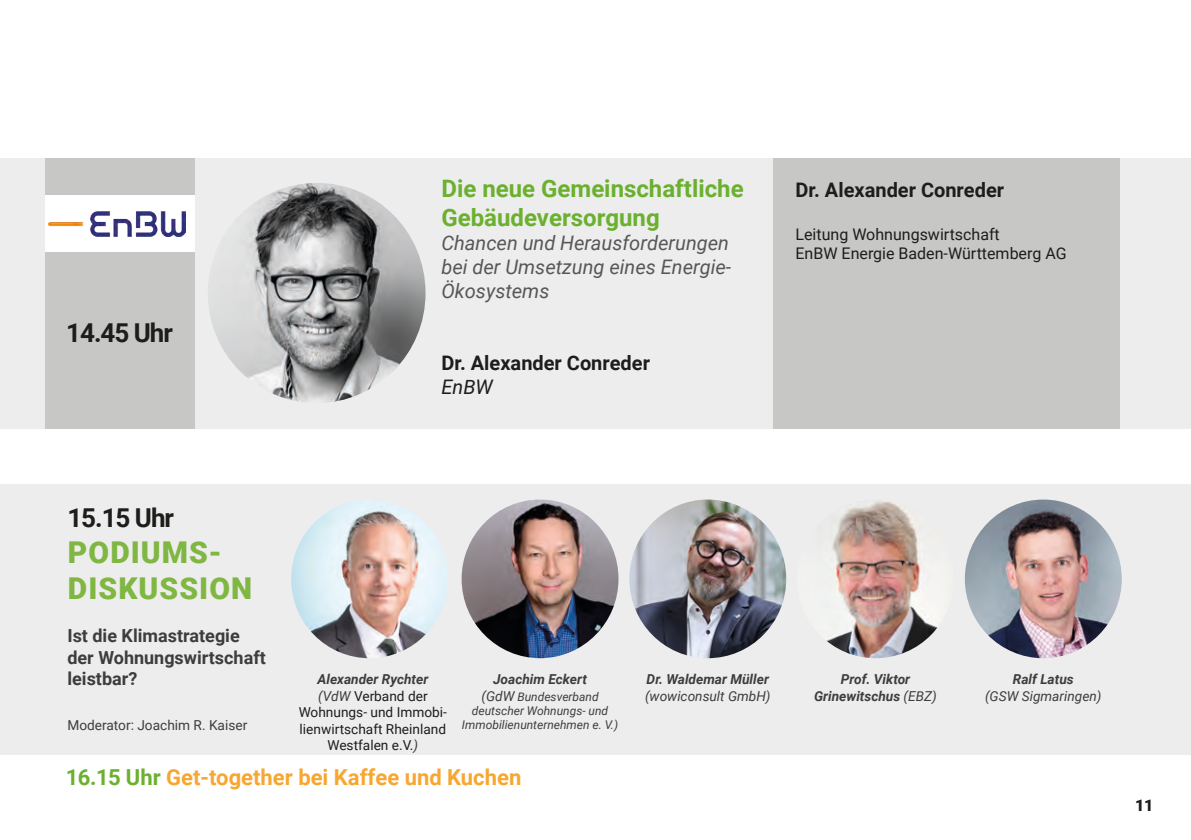
<style>
.page{position:relative;width:1191px;height:840px;background:#fff}
.page>*{position:absolute;margin:0;border:0;box-sizing:border-box;transform-origin:0 0}
.t1{font:900 30px "Roboto";letter-spacing:.035em;color:#7fb742}
.t2{font:700 26px "Roboto";letter-spacing:-.04em;color:#1d1d1b}
.t3{font:700 24px/28.8px "Roboto";color:#6bb02e}
.t4{font:700 22px "Roboto";color:#f7a730}
.t5{font:italic 20px/24px "Roboto";color:#575756}
.t6{font:700 20px "Roboto";color:#1d1d1b}
.t7{font:italic 20px "Roboto";color:#1d1d1b}
.t8{font:700 18px/21.6px "Roboto";color:#3d3d3c}
.t9{font:16px "Roboto";color:#1d1d1b}
.t10{font:900 16px "Roboto";color:#1d1d1b}
.t11{font:italic 700 13.6px/16.4px "Roboto";color:#3d3d3c}
.t12{font:13.6px/16.4px "Roboto";color:#1d1d1b;text-align:center}
.t13{font:13.6px "Roboto";color:#3d3d3c}
.t14{font:italic 13.6px "Roboto";color:#3d3d3c}
.t15{font:italic 12px "Roboto";color:#3d3d3c}
.s1{font-style:italic;color:#3d3d3c}
.s2{color:#6bb02e}
.s3{font-size:13.6px}
.s4{font-weight:400}
</style>
<div class="page">
<div style="left:0;top:158px;width:1191px;height:270px;background:#ededed"></div>
<div style="left:0;top:484px;width:1191px;height:270px;background:#ededed"></div>
<img style="left:208px;top:183px;width:217px;height:219px">
<img style="left:825px;top:501px;width:114px;height:156px">
<img style="left:964px;top:499px;width:157px;height:158px">
<img style="left:291px;top:500px;width:157px;height:157px">
<div style="left:772px;top:158px;width:347px;height:270px;background:#c7c7c6"></div>
<div style="left:45px;top:158px;width:149px;height:270px;background:#c7c7c6"></div>
<div style="left:45px;top:194px;width:149px;height:57px;background:#fff"></div>
<img style="left:629px;top:499px;width:157px;height:158px">
<img style="left:461px;top:499px;width:157px;height:158px">
<img style="left:49px;top:211px;width:137px;height:25px">
<p class="t2" style="left:66px;top:315px;width:108px">14.45 Uhr</p>
<p class="t3" style="left:441px;top:173px;width:304px">Die neue Gemeinschaftliche<br>Gebäudeversorgung</p>
<p class="t5" style="left:441px;top:230px;width:289px">Chancen und Herausforderungen</p>
<p class="t5" style="left:441px;top:254px;width:291px">bei der Umsetzung eines Energie-<br>Ökosystems</p>
<p class="t6" style="left:441px;top:348px;width:210px">Dr. Alexander Conreder</p>
<p class="t7" style="left:441px;top:372px;width:53px">EnBW</p>
<p class="t6" style="left:795px;top:175px;width:210px">Dr. Alexander Conreder</p>
<p class="t9" style="left:795px;top:223px;width:206px">Leitung Wohnungswirtschaft</p>
<p class="t9" style="left:795px;top:242px;width:272px">EnBW Energie Baden-Württemberg AG</p>
<p class="t2" style="left:67px;top:499px;width:108px">15.15 Uhr</p>
<p class="t1" style="left:68px;top:531px;width:156px">PODIUMS-</p>
<p class="t1" style="left:68px;top:567px;width:186px">DISKUSSION</p>
<p class="t8" style="left:67px;top:624px;width:174px">Ist die Klimastrategie</p>
<p class="t8" style="left:67px;top:645px;width:200px">der Wohnungswirtschaft leistbar?</p>
<p class="t13" style="left:67px;top:715px;width:181px">Moderator: Joachim R. Kaiser</p>
<p class="t11" style="left:317px;top:670px;width:112px">Alexander Rychter</p>
<p class="t12" style="left:299px;top:686px;width:150px"><span class="s1">(VdW</span> Verband der<br>Wohnungs- und Immobi&shy;lienwirtschaft Rheinland<br>Westfalen e.V.<span class="s1">)</span></p>
<p class="t4" style="left:66px;top:761px;width:457px"><span class="s2">16.15 Uhr</span> Get-together bei Kaffee und Kuchen</p>
<p class="t11" style="left:493px;top:670px;width:95px">Joachim Eckert</p>
<p class="t15" style="left:481px;top:687px;width:119px"><span class="s3">(GdW</span> Bundesverband</p>
<p class="t15" style="left:472px;top:702px;width:138px">deutscher Wohnungs- und</p>
<p class="t15" style="left:462px;top:716px;width:158px">Immobilienunternehmen e. V.)</p>
<p class="t11" style="left:645px;top:670px;width:127px">Dr. Waldemar Müller <span class="s4">(wowiconsult GmbH)</span></p>
<p class="t11" style="left:841px;top:670px;width:71px">Prof. Viktor</p>
<p class="t11" style="left:814px;top:686px;width:124px">Grinewitschus <span class="s4">(EBZ)</span></p>
<p class="t11" style="left:1012px;top:670px;width:62px">Ralf Latus</p>
<p class="t14" style="left:985px;top:685px;width:118px">(GSW Sigmaringen)</p>
<p class="t10" style="left:1135px;top:793px;width:20px">11</p>
</div>
